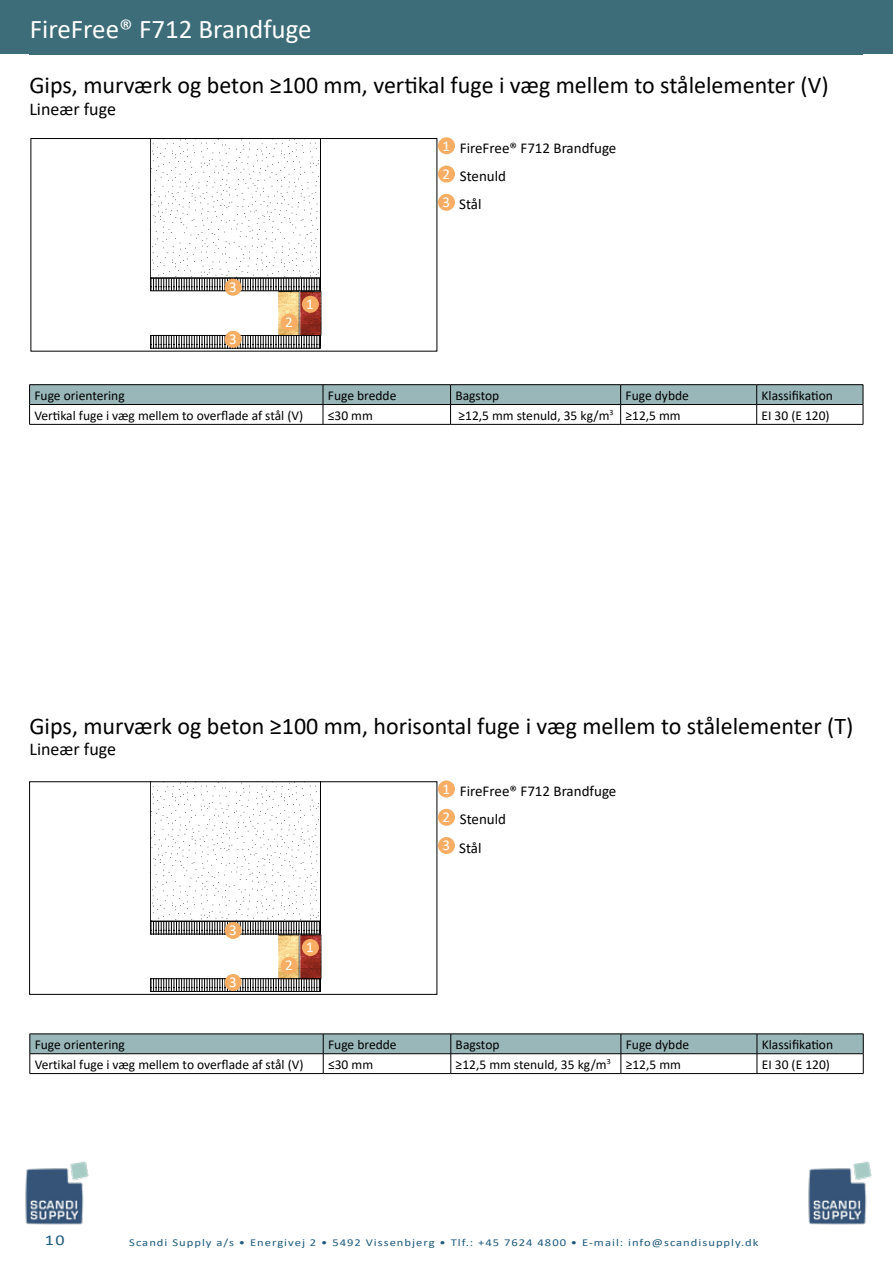
<style>
.page{position:relative;width:893px;height:1263px;background:#fff}
.page>*{position:absolute;margin:0;border:0;box-sizing:border-box;transform-origin:0 0}
.t1{font:27px "Calibri";color:#fff}
.t2{font:24px "Calibri";color:#020203}
.t3{font:18px "Calibri";color:#020203}
.t4{font:15px "Calibri";color:#020203}
.t5{font:15px "Calibri";color:#fff}
.t6{font:15px "Calibri";color:#000}
.t7{font:15px "Calibri";color:#1e5a7d;scale:1.2 1}
.t8{font:13.5px "Calibri";color:#000}
.t9{font:10.5px "Calibri";letter-spacing:.08em;color:#1e5a7d;scale:1.2 1}
</style>
<div class="page">
<svg style="left:150px;top:140px;width:171px;height:138px"></svg>
<img style="left:224px;top:236px;width:98px;height:113px">
<svg style="left:153px;top:280px;width:166px;height:9px"></svg>
<div style="left:150px;top:278px;width:171px;height:13px;border:1px solid #000"></div>
<svg style="left:153px;top:337px;width:166px;height:9px"></svg>
<div style="left:150px;top:335px;width:171px;height:13px;border:1px solid #000"></div>
<div style="left:31px;top:138px;width:406px;height:213px;border:1px solid #000"></div>
<svg style="left:150px;top:783px;width:171px;height:138px"></svg>
<img style="left:224px;top:879px;width:98px;height:101px">
<svg style="left:153px;top:923px;width:166px;height:9px"></svg>
<div style="left:150px;top:921px;width:171px;height:13px;border:1px solid #000"></div>
<svg style="left:153px;top:980px;width:166px;height:10px"></svg>
<div style="left:150px;top:978px;width:171px;height:14px;border:1px solid #000"></div>
<div style="left:0;top:0;width:893px;height:54px;background:#3d6d79"></div>
<img style="left:25px;top:1161px;width:64px;height:64px">
<img style="left:808px;top:1161px;width:64px;height:64px">
<hr style="left:29px;top:384px;width:294px;height:1px;background:#000">
<hr style="left:323px;top:384px;width:128px;height:1px;background:#000">
<hr style="left:451px;top:384px;width:170px;height:1px;background:#000">
<hr style="left:621px;top:384px;width:136px;height:1px;background:#000">
<hr style="left:757px;top:384px;width:106px;height:1px;background:#000">
<svg style="left:29px;top:385px;width:835px;height:39px"></svg>
<hr style="left:29px;top:424px;width:294px;height:1px;background:#000">
<hr style="left:323px;top:424px;width:128px;height:1px;background:#000">
<hr style="left:451px;top:424px;width:170px;height:1px;background:#000">
<hr style="left:621px;top:424px;width:136px;height:1px;background:#000">
<hr style="left:757px;top:424px;width:106px;height:1px;background:#000">
<hr style="left:30px;top:1033px;width:293px;height:1px;background:#000">
<hr style="left:323px;top:1033px;width:128px;height:1px;background:#000">
<hr style="left:451px;top:1033px;width:170px;height:1px;background:#000">
<hr style="left:621px;top:1033px;width:136px;height:1px;background:#000">
<hr style="left:757px;top:1033px;width:106px;height:1px;background:#000">
<svg style="left:30px;top:1034px;width:834px;height:39px"></svg>
<hr style="left:30px;top:1073px;width:293px;height:1px;background:#000">
<hr style="left:323px;top:1073px;width:128px;height:1px;background:#000">
<hr style="left:451px;top:1073px;width:170px;height:1px;background:#000">
<hr style="left:621px;top:1073px;width:136px;height:1px;background:#000">
<hr style="left:757px;top:1073px;width:106px;height:1px;background:#000">
<div style="left:438px;top:137px;width:17px;height:17px;background:#f7ae64;border-radius:50%"></div>
<div style="left:438px;top:780px;width:17px;height:17px;background:#f7ae64;border-radius:50%"></div>
<div style="left:302px;top:296px;width:17px;height:17px;background:#f7ae64;border-radius:50%"></div>
<div style="left:302px;top:939px;width:17px;height:17px;background:#f7ae64;border-radius:50%"></div>
<div style="left:438px;top:166px;width:17px;height:17px;background:#f7ae64;border-radius:50%"></div>
<div style="left:438px;top:809px;width:17px;height:17px;background:#f7ae64;border-radius:50%"></div>
<div style="left:281px;top:314px;width:17px;height:17px;background:#f7ae64;border-radius:50%"></div>
<div style="left:281px;top:957px;width:17px;height:17px;background:#f7ae64;border-radius:50%"></div>
<div style="left:438px;top:194px;width:17px;height:17px;background:#f7ae64;border-radius:50%"></div>
<div style="left:438px;top:837px;width:17px;height:17px;background:#f7ae64;border-radius:50%"></div>
<div style="left:225px;top:279px;width:17px;height:17px;background:#f7ae64;border-radius:50%"></div>
<div style="left:225px;top:922px;width:17px;height:17px;background:#f7ae64;border-radius:50%"></div>
<div style="left:225px;top:331px;width:17px;height:17px;background:#f7ae64;border-radius:50%"></div>
<div style="left:225px;top:974px;width:17px;height:17px;background:#f7ae64;border-radius:50%"></div>
<h1 class="t1" style="left:30px;top:10px;width:283px">FireFree® F712 Brandfuge</h1>
<h2 class="t2" style="left:29px;top:69px;width:801px">Gips, murværk og beton ≥100 mm, vertikal fuge i væg mellem to stålelementer (V)</h2>
<h3 class="t3" style="left:29px;top:96px;width:88px">Lineær fuge</h3>
<p class="t5" style="left:229px;top:277px;width:9px">3</p>
<p class="t5" style="left:229px;top:329px;width:9px">3</p>
<p class="t5" style="left:285px;top:312px;width:9px">2</p>
<p class="t5" style="left:306px;top:294px;width:9px">1</p>
<p class="t5" style="left:442px;top:135px;width:9px">1</p>
<p class="t4" style="left:460px;top:137px;width:158px">FireFree® F712 Brandfuge</p>
<p class="t5" style="left:442px;top:164px;width:9px">2</p>
<p class="t4" style="left:460px;top:166px;width:48px">Stenuld</p>
<p class="t5" style="left:442px;top:192px;width:9px">3</p>
<p class="t6" style="left:459px;top:194px;width:24px">Stål</p>
<p class="t8" style="left:34px;top:386px;width:92px">Fuge orientering</p>
<p class="t8" style="left:328px;top:386px;width:70px">Fuge bredde</p>
<p class="t8" style="left:455px;top:386px;width:45px">Bagstop</p>
<p class="t8" style="left:625px;top:386px;width:65px">Fuge dybde</p>
<p class="t8" style="left:762px;top:386px;width:73px">Klassifikation</p>
<p class="t8" style="left:34px;top:406px;width:270px">Vertikal fuge i væg mellem to overflade af stål (V)</p>
<p class="t8" style="left:328px;top:406px;width:47px">≤30 mm</p>
<p class="t8" style="left:458px;top:406px;width:224px">≥12,5 mm stenuld, 35 kg/m<sup>3</sup> ≥12,5 mm</p>
<p class="t8" style="left:762px;top:406px;width:70px">EI 30 (E 120)</p>
<h2 class="t2" style="left:30px;top:709px;width:825px">Gips, murværk og beton ≥100 mm, horisontal fuge i væg mellem to stålelementer (T)</h2>
<h3 class="t3" style="left:30px;top:737px;width:88px">Lineær fuge</h3>
<p class="t5" style="left:229px;top:920px;width:9px">3</p>
<p class="t5" style="left:229px;top:972px;width:9px">3</p>
<p class="t5" style="left:285px;top:955px;width:9px">2</p>
<p class="t5" style="left:306px;top:937px;width:9px">1</p>
<p class="t5" style="left:442px;top:778px;width:9px">1</p>
<p class="t4" style="left:460px;top:781px;width:158px">FireFree® F712 Brandfuge</p>
<p class="t5" style="left:442px;top:807px;width:9px">2</p>
<p class="t4" style="left:460px;top:809px;width:48px">Stenuld</p>
<p class="t5" style="left:442px;top:835px;width:9px">3</p>
<p class="t6" style="left:459px;top:837px;width:24px">Stål</p>
<p class="t8" style="left:35px;top:1035px;width:92px">Fuge orientering</p>
<p class="t8" style="left:328px;top:1035px;width:70px">Fuge bredde</p>
<p class="t8" style="left:456px;top:1035px;width:45px">Bagstop</p>
<p class="t8" style="left:626px;top:1035px;width:65px">Fuge dybde</p>
<p class="t8" style="left:762px;top:1035px;width:73px">Klassifikation</p>
<p class="t8" style="left:35px;top:1055px;width:270px">Vertikal fuge i væg mellem to overflade af stål (V)</p>
<p class="t8" style="left:328px;top:1055px;width:47px">≤30 mm</p>
<p class="t8" style="left:456px;top:1055px;width:227px">≥12,5 mm stenuld, 35 kg/m<sup>3</sup> ≥12,5 mm</p>
<p class="t8" style="left:762px;top:1055px;width:70px">EI 30 (E 120)</p>
<p class="t7" style="left:45px;top:1230px;width:18px">10</p>
<p class="t9" style="left:129px;top:1235px;width:526px">Scandi Supply a/s • Energivej 2 • 5492 Vissenbjerg • Tlf.: +45 7624 4800 • E-mail: info@scandisupply.dk</p>
</div>
